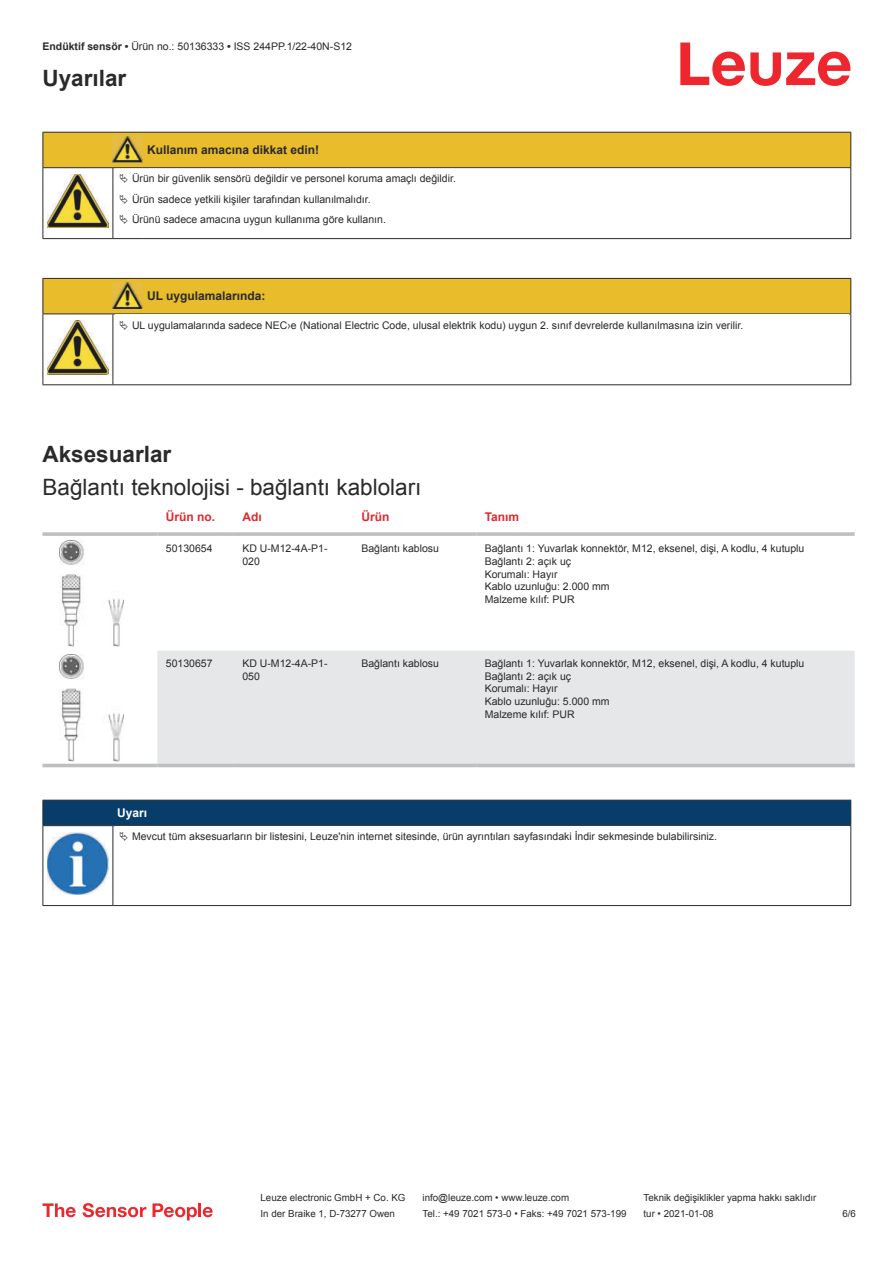
<style>
.page{position:relative;width:893px;height:1263px;background:#fff}
.page>*{position:absolute;margin:0;border:0;box-sizing:border-box;transform-origin:0 0}
.t1{font:22.5px "Arial";color:#2b292a}
.t2{font:700 22.5px "Arial";color:#2b292a}
.t3{font:700 12px "Arial";color:#2b292a}
.t4{font:700 12px "Arial";color:#db2a30}
.t5{font:700 12px "Arial";color:#fff}
.t6{font:10.5px/12.6px "Arial";color:#2b292a}
.t7{font:9.75px "Arial";color:#2b292a}
.s1{font-weight:700}
</style>
<div class="page">
<svg style="left:680px;top:43px;width:170px;height:43px"></svg>
<svg style="left:43px;top:646px;width:812px;height:122px"></svg>
<div style="left:157px;top:651px;width:698px;height:113px;background:#e6e7e9"></div>
<svg style="left:43px;top:532px;width:114px;height:4px"></svg>
<hr style="left:157px;top:532px;width:77px;height:4px;background:#c6c7c9">
<svg style="left:234px;top:532px;width:119px;height:4px"></svg>
<svg style="left:353px;top:532px;width:123px;height:4px"></svg>
<hr style="left:476px;top:532px;width:379px;height:4px;background:#c6c7c9">
<hr style="left:43px;top:764px;width:114px;height:3px;background:#bdbfc1">
<hr style="left:157px;top:764px;width:77px;height:3px;background:#bdbfc1">
<hr style="left:234px;top:764px;width:119px;height:3px;background:#bdbfc1">
<hr style="left:353px;top:764px;width:123px;height:3px;background:#bdbfc1">
<hr style="left:476px;top:764px;width:379px;height:3px;background:#bdbfc1">
<img style="left:59px;top:540px;width:65px;height:106px">
<img style="left:59px;top:655px;width:65px;height:106px">
<div style="left:43px;top:800px;width:808px;height:26px;background:#063d69"></div>
<hr style="left:113px;top:825px;width:738px;height:1px;background:#2b292a">
<hr style="left:43px;top:826px;width:1px;height:75px;background:#2b292a">
<hr style="left:113px;top:826px;width:1px;height:75px;background:#2b292a">
<hr style="left:850px;top:826px;width:1px;height:75px;background:#2b292a">
<hr style="left:43px;top:905px;width:70px;height:1px;background:#2b292a">
<hr style="left:113px;top:905px;width:738px;height:1px;background:#2b292a">
<img style="left:47px;top:832px;width:61px;height:63px">
<svg style="left:43px;top:1203px;width:33px;height:14px"></svg>
<svg style="left:83px;top:1203px;width:63px;height:14px"></svg>
<svg style="left:153px;top:1203px;width:44px;height:17px"></svg>
<hr style="left:198px;top:1203px;width:3px;height:14px;background:#ed272d">
<svg style="left:203px;top:1207px;width:10px;height:10px"></svg>
<hr style="left:43px;top:238px;width:70px;height:1px;background:#2b292a">
<hr style="left:113px;top:238px;width:30px;height:1px;background:#2b292a">
<hr style="left:143px;top:238px;width:708px;height:1px;background:#2b292a">
<div style="left:44px;top:279px;width:806px;height:34px;background:#e8bc2a"></div>
<hr style="left:43px;top:278px;width:70px;height:1px;background:#2b292a">
<hr style="left:43px;top:279px;width:1px;height:34px;background:#2b292a">
<hr style="left:43px;top:313px;width:70px;height:1px;background:#2b292a">
<hr style="left:113px;top:278px;width:30px;height:1px;background:#2b292a">
<hr style="left:113px;top:313px;width:30px;height:1px;background:#2b292a">
<hr style="left:143px;top:278px;width:708px;height:1px;background:#2b292a">
<hr style="left:850px;top:279px;width:1px;height:34px;background:#2b292a">
<hr style="left:143px;top:313px;width:708px;height:1px;background:#2b292a">
<hr style="left:43px;top:314px;width:1px;height:66px;background:#2b292a">
<hr style="left:113px;top:314px;width:1px;height:66px;background:#2b292a">
<hr style="left:850px;top:314px;width:1px;height:66px;background:#2b292a">
<hr style="left:43px;top:384px;width:70px;height:1px;background:#2b292a">
<hr style="left:113px;top:384px;width:30px;height:1px;background:#2b292a">
<hr style="left:143px;top:384px;width:708px;height:1px;background:#2b292a">
<img style="left:113px;top:283px;width:30px;height:26px">
<img style="left:47px;top:320px;width:61px;height:54px">
<svg style="left:43px;top:132px;width:808px;height:106px"></svg>
<p class="t6" style="left:43px;top:41px;width:311px"><span class="s1">Endüktif sensör •</span> Ürün no.: 50136333 <span class="s1">•</span> ISS 244PP.1/22-40N-S12</p>
<h1 class="t2" style="left:43px;top:63px;width:85px">Uyarılar</h1>
<p class="t3" style="left:147px;top:141px;width:174px">Kullanım amacına dikkat edin!</p>
<p class="t6" style="left:132px;top:169px;width:325px;line-height:20.2px">Ürün bir güvenlik sensörü değildir ve personel koruma amaçlı değildir.<br>Ürün sadece yetkili kişiler tarafından kullanılmalıdır.<br>Ürünü sadece amacına uygun kullanıma göre kullanın.</p>
<p class="t3" style="left:147px;top:288px;width:120px">UL uygulamalarında:</p>
<p class="t6" style="left:132px;top:319px;width:613px">UL uygulamalarında sadece NEC›e (National Electric Code, ulusal elektrik kodu) uygun 2. sınıf devrelerde kullanılmasına izin verilir.</p>
<h1 class="t2" style="left:43px;top:445px;width:130px">Aksesuarlar</h1>
<h1 class="t1" style="left:43px;top:472px;width:380px">Bağlantı teknolojisi - bağlantı kabloları</h1>
<p class="t4" style="left:166px;top:513px;width:51px">Ürün no.</p>
<p class="t4" style="left:242px;top:509px;width:21px">Adı</p>
<p class="t4" style="left:361px;top:513px;width:29px">Ürün</p>
<p class="t4" style="left:485px;top:509px;width:36px">Tanım</p>
<p class="t6" style="left:166px;top:543px;width:48px">50130654</p>
<p class="t6" style="left:242px;top:543px;width:87px">KD U-M12-4A-P1-<br>020</p>
<p class="t6" style="left:361px;top:542px;width:79px">Bağlantı kablosu</p>
<p class="t6" style="left:485px;top:542px;width:321px">Bağlantı 1: Yuvarlak konnektör, M12, eksenel, dişi, A kodlu, 4 kutuplu<br>Bağlantı 2: açık uç<br>Korumalı: Hayır<br>Kablo uzunluğu: 2.000 mm<br>Malzeme kılıf: PUR</p>
<p class="t6" style="left:166px;top:658px;width:48px">50130657</p>
<p class="t6" style="left:242px;top:658px;width:87px">KD U-M12-4A-P1-<br>050</p>
<p class="t6" style="left:361px;top:657px;width:79px">Bağlantı kablosu</p>
<p class="t6" style="left:485px;top:657px;width:321px">Bağlantı 1: Yuvarlak konnektör, M12, eksenel, dişi, A kodlu, 4 kutuplu<br>Bağlantı 2: açık uç<br>Korumalı: Hayır<br>Kablo uzunluğu: 5.000 mm<br>Malzeme kılıf: PUR</p>
<p class="t5" style="left:117px;top:804px;width:32px">Uyarı</p>
<p class="t6" style="left:132px;top:830px;width:586px">Mevcut tüm aksesuarların bir listesini, Leuze'nin internet sitesinde, ürün ayrıntıları sayfasındaki İndir sekmesinde bulabilirsiniz.</p>
<p class="t7" style="left:261px;top:1191px;width:146px">Leuze electronic GmbH + Co. KG</p>
<p class="t7" style="left:423px;top:1191px;width:148px">info@leuze.com • www.leuze.com</p>
<p class="t7" style="left:644px;top:1191px;width:174px">Teknik değişiklikler yapma hakkı saklıdır</p>
<p class="t7" style="left:261px;top:1207px;width:136px">In der Braike 1, D-73277 Owen</p>
<p class="t7" style="left:423px;top:1207px;width:205px">Tel.: +49 7021 573-0 • Faks: +49 7021 573-199</p>
<p class="t7" style="left:644px;top:1207px;width:72px">tur • 2021-01-08</p>
<p class="t7" style="left:842px;top:1210px;width:15px">6 /6</p>
</div>
